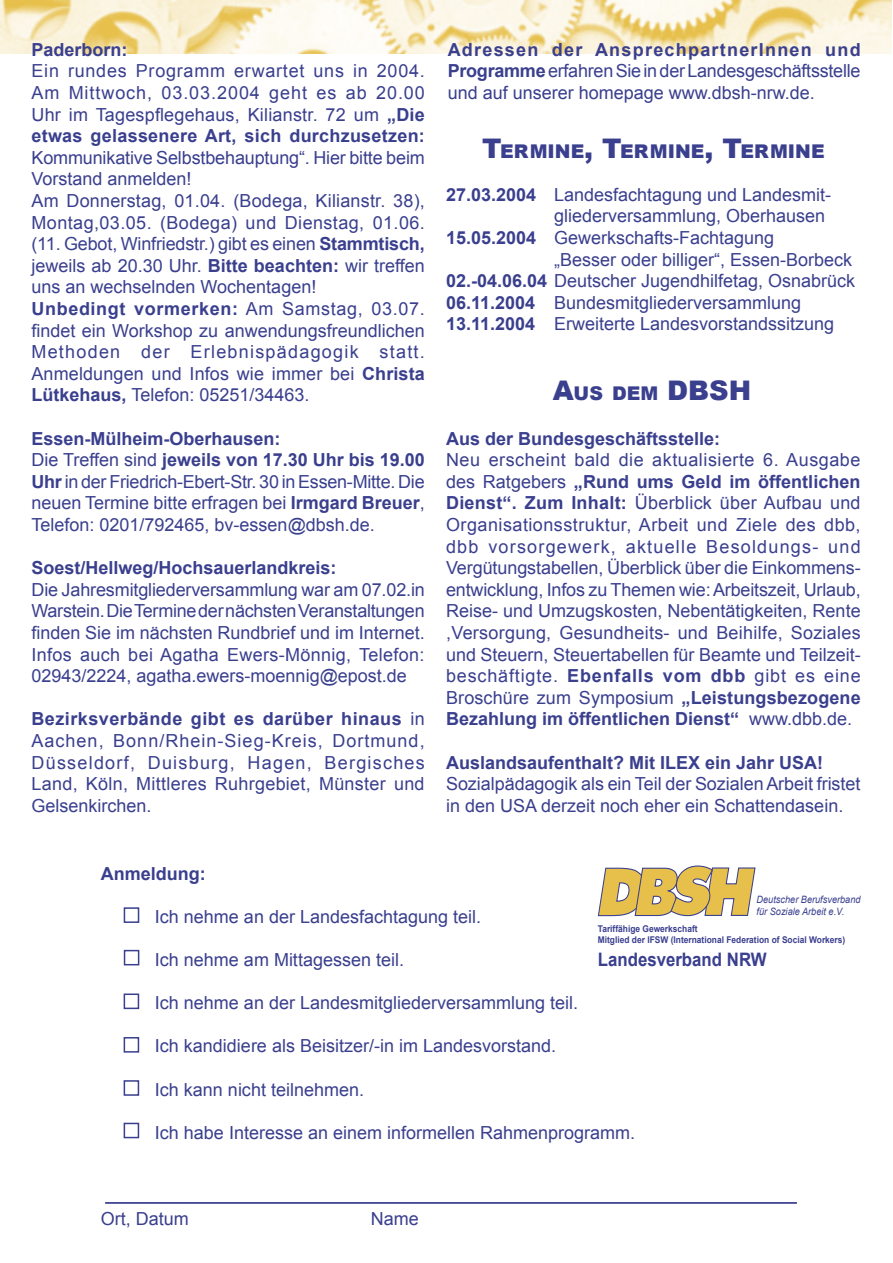
<style>
.page{position:relative;width:893px;height:1263px;background:#fff}
.page>*{position:absolute;margin:0;border:0;box-sizing:border-box;transform-origin:0 0}
.PageMaker-Standardeinstellungen_-_2{font:900 27px "Arial";color:#3a3f8e}
.PageMaker-Standardeinstellungen_-_2-2{font:900 18.9px "Arial";color:#3a3f8e}
.PageMaker-Standardeinstellungen_-_2-3{font:700 18.6px "Arial";color:#3a3f8e;scale:.91 1}
.t1{font:18px/21.6px "Arial";color:#3a3f8e;text-align:justify}
.t2{font:700 18px "Arial";color:#3a3f8e}
.PageMaker-Standardeinstellungen_-_2-4{font:italic 10.2px "Arial";color:#3a3f8e;scale:.91 1}
.PageMaker-Standardeinstellungen_-_2-5{font:700 9.3px "Arial";color:#3a3f8e;scale:.91 1}
.s1{font-weight:700}
.s2{font-size:27px}
.s3{font-size:18.9px}
</style>
<div class="page">
<img style="left:0;top:0;width:891px;height:53px">
<hr style="left:105px;top:1202px;width:692px;height:2px;background:#3a3f8e">
<div style="left:124px;top:907px;width:15px;height:16px;border:2px solid #3a3f8e"></div>
<div style="left:124px;top:950px;width:15px;height:15px;border:2px solid #3a3f8e"></div>
<div style="left:124px;top:993px;width:15px;height:16px;border:2px solid #3a3f8e"></div>
<div style="left:124px;top:1037px;width:15px;height:15px;border:2px solid #3a3f8e"></div>
<div style="left:124px;top:1080px;width:15px;height:16px;border:2px solid #3a3f8e"></div>
<div style="left:124px;top:1123px;width:15px;height:15px;border:2px solid #3a3f8e"></div>
<svg style="left:598px;top:865px;width:158px;height:51px"></svg>
<p class="t2" style="left:31px;top:38px;width:98px">Paderborn:</p>
<p class="t1" style="left:31px;top:60px;width:395px">Ein rundes Programm erwartet uns in 2004.<br>Am Mittwoch, 03.03.2004 geht es ab 20.00<br>Uhr im Tagespflegehaus, Kilianstr. 72 um <span class="s1">„Die etwas gelassenere Art, sich durchzusetzen:<br></span>Kommunikative Selbstbehauptung“. Hier bitte beim Vorstand anmelden!</p>
<p class="t1" style="left:31px;top:190px;width:395px">Am Donnerstag, 01.04. (Bodega, Kilianstr. 38), Montag,03.05. (Bodega) und Dienstag, 01.06. (11. Gebot, Winfriedstr.) gibt es einen <span class="s1">Stammtisch, </span>jeweils ab 20.30 Uhr. <span class="s1">Bitte beachten:</span> wir treffen uns an wechselnden Wochentagen!</p>
<p class="t1" style="left:31px;top:298px;width:395px"><span class="s1">Unbedingt vormerken:</span> Am Samstag, 03.07. findet ein Workshop zu anwendungsfreundlichen Methoden der Erlebnispädagogik statt.<br>Anmeldungen und Infos wie immer bei <span class="s1">Christa Lütkehaus,</span> Telefon: 05251/34463.</p>
<p class="t2" style="left:31px;top:426px;width:251px">Essen-Mülheim-Oberhausen:</p>
<p class="t1" style="left:31px;top:449px;width:395px">Die Treffen sind <span class="s1">jeweils von 17.30 Uhr bis 19.00<br>Uhr</span> in der Friedrich-Ebert-Str. 30 in Essen-Mitte. Die neuen Termine bitte erfragen bei <span class="s1">Irmgard Breuer</span>, Telefon: 0201/792465, bv-essen@dbsh.de.</p>
<p class="t2" style="left:31px;top:556px;width:307px">Soest/Hellweg/Hochsauerlandkreis:</p>
<p class="t1" style="left:31px;top:579px;width:395px">Die Jahresmitgliederversammlung war am 07.02.in Warstein. Die Termine der nächsten Veranstaltungen finden Sie im nächsten Rundbrief und im Internet.<br>Infos auch bei Agatha Ewers-Mönnig, Telefon:<br>02943/2224, agatha.ewers-moennig@epost.de</p>
<p class="t1" style="left:31px;top:708px;width:395px"><span class="s1">Bezirksverbände gibt es darüber hinaus</span> in Aachen, Bonn/Rhein-Sieg-Kreis, Dortmund, Düsseldorf, Duisburg, Hagen, Bergisches Land, Köln, Mittleres Ruhrgebiet, Münster und Gelsenkirchen.</p>
<p class="t1" style="left:448px;top:39px;width:414px"><span class="s1">Adressen der AnsprechpartnerInnen und Programme</span> erfahren Sie in der Landesgeschäftsstelle und auf unserer homepage www.dbsh-nrw.de.</p>
<p class="PageMaker-Standardeinstellungen_-_2-2" style="left:482px;top:137px;width:344px"><span class="s2">T</span>ERMINE<span class="s2">, T</span>ERMINE<span class="s2">, T</span>ERMINE</p>
<p class="t1" style="left:446px;top:184px;width:387px"><span class="s1">27.03.2004</span> Landesfachtagung und Landesmit-</p>
<p class="t1" style="left:554px;top:205px;width:273px">gliederversammlung, Oberhausen</p>
<p class="t1" style="left:446px;top:227px;width:330px"><span class="s1">15.05.2004</span> Gewerkschafts-Fachtagung</p>
<p class="t1" style="left:554px;top:249px;width:300px">„Besser oder billiger“, Essen-Borbeck</p>
<p class="t1" style="left:446px;top:270px;width:411px"><span class="s1">02.-04.06.04</span> Deutscher Jugendhilfetag, Osnabrück</p>
<p class="t1" style="left:446px;top:292px;width:357px"><span class="s1">06.11.2004</span> Bundesmitgliederversammlung</p>
<p class="t1" style="left:446px;top:313px;width:390px"><span class="s1">13.11.2004</span> Erweiterte Landesvorstandssitzung</p>
<p class="PageMaker-Standardeinstellungen_-_2" style="left:553px;top:370px;width:200px">A<span class="s3">US DEM</span> DBSH</p>
<p class="t2" style="left:446px;top:426px;width:276px">Aus der Bundesgeschäftsstelle:</p>
<p class="t1" style="left:446px;top:449px;width:416px">Neu erscheint bald die aktualisierte 6. Ausgabe des Ratgebers <span class="s1">„Rund ums Geld im öffentlichen Dienst“. Zum Inhalt:</span> Überblick über Aufbau und Organisationsstruktur, Arbeit und Ziele des dbb, dbb vorsorgewerk, aktuelle Besoldungs- und Vergütungstabellen, Überblick über die Einkommens&shy;entwicklung, Infos zu Themen wie: Arbeitszeit, Urlaub, Reise- und Umzugskosten, Nebentätigkeiten, Rente ,Versorgung, Gesundheits- und Beihilfe, Soziales und Steuern, Steuertabellen für Beamte und Teilzeit&shy;beschäftigte. <span class="s1">Ebenfalls vom dbb</span> gibt es eine Broschüre zum Symposium <span class="s1">„Leistungsbezogene Bezahlung im öffentlichen Dienst“</span> www.dbb.de.</p>
<p class="t2" style="left:446px;top:750px;width:379px">Auslandsaufenthalt? Mit ILEX ein Jahr USA!</p>
<p class="t1" style="left:446px;top:773px;width:416px">Sozialpädagogik als ein Teil der Sozialen Arbeit fristet in den USA derzeit noch eher ein Schattendasein.</p>
<p class="t2" style="left:101px;top:861px;width:106px">Anmeldung:</p>
<p class="t1" style="left:155px;top:906px;width:328px">Ich nehme an der Landesfachtagung teil.</p>
<p class="t1" style="left:155px;top:949px;width:251px">Ich nehme am Mittagessen teil.</p>
<p class="t1" style="left:155px;top:992px;width:425px">Ich nehme an der Landesmitgliederversammlung teil.</p>
<p class="t1" style="left:155px;top:1035px;width:403px">Ich kandidiere als Beisitzer/-in im Landesvorstand.</p>
<p class="t1" style="left:155px;top:1078px;width:211px">Ich kann nicht teilnehmen.</p>
<p class="t1" style="left:155px;top:1122px;width:482px">Ich habe Interesse an einem informellen Rahmenprogramm.</p>
<p class="PageMaker-Standardeinstellungen_-_2-4" style="left:756px;top:892px;width:116px">Deutscher Berufsverband</p>
<p class="PageMaker-Standardeinstellungen_-_2-4" style="left:756px;top:905px;width:98px">für Soziale Arbeit e.V.</p>
<p class="PageMaker-Standardeinstellungen_-_2-5" style="left:598px;top:923px;width:111px">Tariffähige Gewerkschaft</p>
<p class="PageMaker-Standardeinstellungen_-_2-5" style="left:598px;top:934px;width:274px">Mitglied der IFSW (International Federation of Social Workers)</p>
<p class="PageMaker-Standardeinstellungen_-_2-3" style="left:598px;top:947px;width:187px">Landesverband NRW</p>
<p class="t1" style="left:101px;top:1208px;width:90px">Ort, Datum</p>
<p class="t1" style="left:371px;top:1208px;width:50px">Name</p>
</div>
